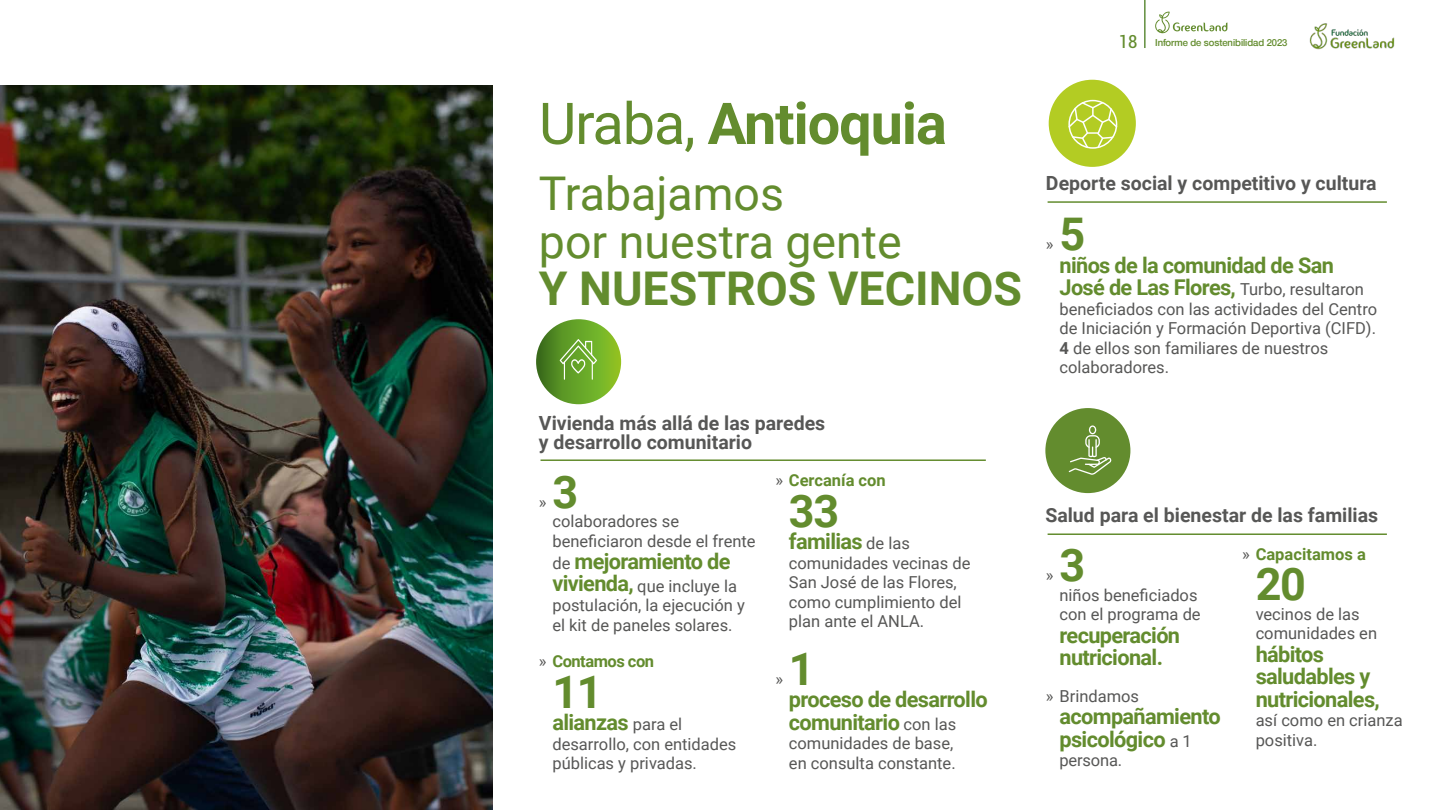
<style>
.page{position:relative;width:1440px;height:810px;background:#fff}
.page>*{position:absolute;margin:0;border:0;box-sizing:border-box;transform-origin:0 0}
.t1{font:700 57.75px "Roboto";letter-spacing:-.02em;color:#638c2e}
.t2{font:46.5px/47.5px "Roboto";color:#638c2e}
.t3{font:700 46.5px "Roboto";color:#638c2e}
.t4{font:700 45px "Roboto";color:#638c2e}
.t5{font:700 21.75px/22.5px "Roboto";letter-spacing:-.03em;color:#638c2e}
.t6{font:700 19.5px/18.8px "Roboto";color:#575756}
.t7{font:16.5px/19.5px "Roboto";color:#575756}
.t8{font:700 16.5px "Roboto";color:#638c2e}
.t9{font:700 16.5px "Roboto";letter-spacing:-.03em;color:#638c2e}
.t10{font:500 9.9px "Helvetica";color:#638c2e}
.s1{font-weight:400}
.s2{font-weight:400;font-size:16.5px;color:#575756}
.s3{font-weight:700;font-size:21.75px;color:#638c2e}
.s4{font-weight:400;color:#575756}
.s5{font-family:"Roboto";font-weight:400;font-stretch:condensed;font-size:18px}
.s6{font-weight:700}
</style>
<div class="page">
<svg style="left:1155px;top:12px;width:72px;height:22px"></svg>
<hr style="left:1144px;top:0;width:2px;height:48px;background:#618d3d">
<img style="left:1309px;top:23px;width:86px;height:27px">
<img style="left:0;top:85px;width:492px;height:725px">
<hr style="left:541px;top:459px;width:445px;height:2px;background:#638c2e">
<hr style="left:1048px;top:533px;width:339px;height:2px;background:#638c2e">
<hr style="left:1048px;top:201px;width:339px;height:2px;background:#638c2e">
<svg style="left:536px;top:319px;width:85px;height:85px;background:#66a026"></svg>
<svg style="left:560px;top:339px;width:37px;height:41px;background:#7fb34c"></svg>
<div style="left:1049px;top:80px;width:87px;height:87px;background:#b3cc23;border-radius:44px"></div>
<svg style="left:1068px;top:100px;width:49px;height:49px"></svg>
<div style="left:1045px;top:408px;width:85px;height:85px;background:#638c2e;border-radius:50%"></div>
<svg style="left:1069px;top:425px;width:42px;height:50px"></svg>
<h1 class="t1" style="left:539px;top:83px;width:409px"><span class="s1">Uraba,</span> Antioquia</h1>
<h2 class="t2" style="left:539px;top:168px;width:364px">Trabajamos<br>por nuestra gente</h2>
<h2 class="t3" style="left:539px;top:256px;width:485px">Y NUESTROS VECINOS</h2>
<p class="t6" style="left:539px;top:413px;width:288px">Vivienda más allá de las paredes y desarrollo comunitario</p>
<h3 class="t4" style="left:552px;top:460px;width:27px">3</h3>
<p class="t7" style="left:552px;top:511px;width:205px">colaboradores se beneficiaron desde el frente</p>
<h3 class="t5" style="left:552px;top:549px;width:180px"><span class="s2">de</span> mejoramiento de</h3>
<p class="t7" style="left:552px;top:575px;width:194px"><span class="s3">vivienda,</span> que incluye la postulación, la ejecución y el kit de paneles solares.</p>
<p class="t9" style="left:539px;top:650px;width:117px"><span class="s4">»</span> Contamos con</p>
<h3 class="t4" style="left:552px;top:660px;width:52px">11</h3>
<h3 class="t5" style="left:552px;top:710px;width:131px">alianzas <span class="s2">para el</span></h3>
<p class="t7" style="left:552px;top:733px;width:186px">desarrollo, con entidades públicas y privadas.</p>
<p class="t7" style="left:539px;top:491px;width:9px">»</p>
<p class="t8" style="left:775px;top:469px;width:112px"><span class="s4">»</span> Cercanía con</p>
<h3 class="t4" style="left:789px;top:479px;width:52px">33</h3>
<h3 class="t5" style="left:789px;top:529px;width:122px">familias <span class="s2">de las</span></h3>
<p class="t7" style="left:789px;top:552px;width:183px">comunidades vecinas de<br>San José de las Flores, como cumplimiento del plan ante el ANLA.</p>
<h3 class="t4" style="left:789px;top:637px;width:27px">1</h3>
<h3 class="t5" style="left:789px;top:687px;width:200px">proceso de desarrollo comunitario <span class="s2">con las</span></h3>
<p class="t7" style="left:789px;top:733px;width:168px">comunidades de base, en consulta constante.</p>
<p class="t7" style="left:775px;top:668px;width:9px">»</p>
<p class="t10" style="left:1119px;top:36px;width:170px"><span class="s5">18</span> Informe de sostenibilidad 2023</p>
<p class="t6" style="left:1046px;top:173px;width:332px">Deporte social y competitivo y cultura</p>
<h3 class="t4" style="left:1059px;top:203px;width:27px">5</h3>
<h3 class="t5" style="left:1059px;top:253px;width:306px">niños de la comunidad de San<br>José de Las Flores, <span class="s2">Turbo, resultaron</span></h3>
<p class="t7" style="left:1059px;top:299px;width:319px">beneficiados con las actividades del Centro de Iniciación y Formación Deportiva (CIFD).<br><span class="s6">4</span> de ellos son familiares de nuestros colaboradores.</p>
<p class="t7" style="left:1046px;top:234px;width:9px">»</p>
<p class="t6" style="left:1045px;top:505px;width:334px">Salud para el bienestar de las familias</p>
<h3 class="t4" style="left:1059px;top:534px;width:27px">3</h3>
<p class="t7" style="left:1059px;top:585px;width:143px">niños beneficiados con el programa de</p>
<h3 class="t5" style="left:1059px;top:623px;width:122px">recuperación nutricional.</h3>
<p class="t7" style="left:1046px;top:686px;width:95px">» Brindamos</p>
<h3 class="t5" style="left:1059px;top:705px;width:163px">acompañamiento psicológico <span class="s2">a 1</span></h3>
<p class="t7" style="left:1059px;top:750px;width:64px">persona.</p>
<p class="t7" style="left:1046px;top:565px;width:9px">»</p>
<p class="t8" style="left:1242px;top:543px;width:125px"><span class="s4">»</span> Capacitamos a</p>
<h3 class="t4" style="left:1256px;top:553px;width:52px">20</h3>
<p class="t7" style="left:1256px;top:604px;width:123px">vecinos de las comunidades en</p>
<h3 class="t5" style="left:1256px;top:642px;width:126px">hábitos saludables y nutricionales,</h3>
<p class="t7" style="left:1256px;top:710px;width:149px">así como en crianza positiva.</p>
</div>
